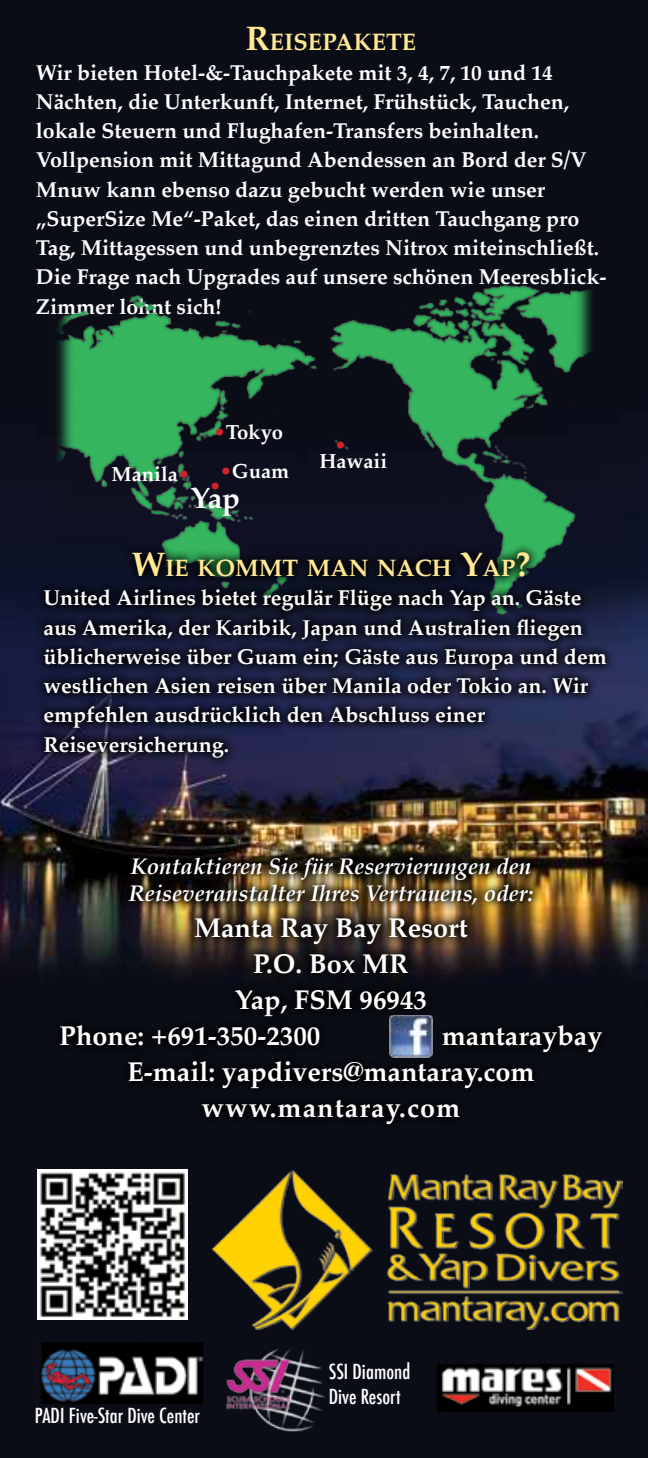
<style>
.page{position:relative;width:648px;height:1458px;background:#fff}
.page>*{position:absolute;margin:0;border:0;box-sizing:border-box;transform-origin:0 0}
.t1{font:700 29.25px "Palatino";color:#fff}
.t2{font:700 27px "Palatino";color:#fff}
.t3{font:700 27px "Palatino";letter-spacing:.04em;color:#fff}
.t4{font:700 23.62px "Palatino";color:#ffe894}
.t5{font:italic 700 22.5px/27px "Palatino";color:#fff}
.t6{font:700 21.38px/29.2px "Palatino";color:#fff}
.t7{font:500 condensed 20.25px/24.8px "Futura";color:#fff}
.t8{font:700 20.25px "Palatino";color:#fff}
.t9{font:20.25px "Palatino";color:#d2232a}
.s1{font-size:33.75px}
.s2{font-weight:400;color:#d2232a}
</style>
<div class="page">
<img style="left:0;top:0;width:648px;height:1458px">
<img style="left:49px;top:846px;width:564px;height:289px">
<img style="left:38px;top:1169px;width:149px;height:150px">
<img style="left:212px;top:1171px;width:411px;height:159px">
<img style="left:39px;top:262px;width:569px;height:281px">
<svg style="left:33px;top:543px;width:583px;height:225px;background:#141a2f"></svg>
<img style="left:35px;top:1343px;width:170px;height:60px">
<img style="left:220px;top:1343px;width:109px;height:94px">
<img style="left:437px;top:1364px;width:176px;height:47px">
<img style="left:390px;top:1016px;width:43px;height:42px">
<p class="t4" style="left:245px;top:22px;width:172px"><span class="s1">R</span>EISEPAKETE</p>
<p class="t6" style="left:36px;top:57px;width:572px">Wir bieten Hotel-&amp;-Tauchpakete mit 3, 4, 7, 10 und 14<br>Nächten, die Unterkunft, Internet, Frühstück, Tauchen, lokale Steuern und Flughafen-Transfers beinhalten.<br>Vollpension mit Mittagund Abendessen an Bord der S/V Mnuw kann ebenso dazu gebucht werden wie unser „SuperSize Me“-Paket, das einen dritten Tauchgang pro Tag, Mittagessen und unbegrenztes Nitrox miteinschließt.<br>Die Frage nach Upgrades auf unsere schönen Meeresblick-Zimmer lohnt sich!</p>
<p class="t8" style="left:214px;top:415px;width:71px"><span class="s2">•</span>Tokyo</p>
<p class="t8" style="left:112px;top:457px;width:80px">Manila<span class="s2">•</span></p>
<p class="t8" style="left:220px;top:454px;width:71px"><span class="s2">•</span>Guam</p>
<p class="t9" style="left:209px;top:469px;width:14px">•</p>
<h1 class="t1" style="left:190px;top:473px;width:51px">Yap</h1>
<p class="t9" style="left:335px;top:429px;width:14px">•</p>
<p class="t8" style="left:320px;top:444px;width:69px">Hawaii</p>
<p class="t4" style="left:131px;top:548px;width:400px"><span class="s1">W</span>IE KOMMT MAN NACH <span class="s1">Y</span>AP<span class="s1">?</span></p>
<p class="t6" style="left:43px;top:583px;width:565px">United Airlines bietet regulär Flüge nach Yap an. Gäste aus Amerika, der Karibik, Japan und Australien fliegen üblicherweise über Guam ein; Gäste aus Europa und dem westlichen Asien reisen über Manila oder Tokio an. Wir empfehlen ausdrücklich den Abschluss einer Reiseversicherung.</p>
<p class="t5" style="left:129px;top:853px;width:406px">Kontaktieren Sie für Reservierungen den<br>Reiseveranstalter Ihres Vertrauens, oder:</p>
<p class="t2" style="left:194px;top:905px;width:275px">Manta Ray Bay Resort</p>
<p class="t2" style="left:253px;top:941px;width:157px">P.O. Box MR</p>
<p class="t2" style="left:235px;top:977px;width:194px">Yap, FSM 96943</p>
<p class="t2" style="left:60px;top:1013px;width:262px">Phone: +691-350-2300</p>
<p class="t2" style="left:442px;top:1013px;width:162px">mantaraybay</p>
<p class="t2" style="left:127px;top:1049px;width:408px">E-mail: yapdivers@mantaray.com</p>
<p class="t3" style="left:202px;top:1085px;width:260px">www.mantaray.com</p>
<p class="t7" style="left:35px;top:1403px;width:167px">PADI Five-Star Dive Center</p>
<p class="t7" style="left:329px;top:1359px;width:83px">SSI Diamond<br>Dive Resort</p>
</div>
